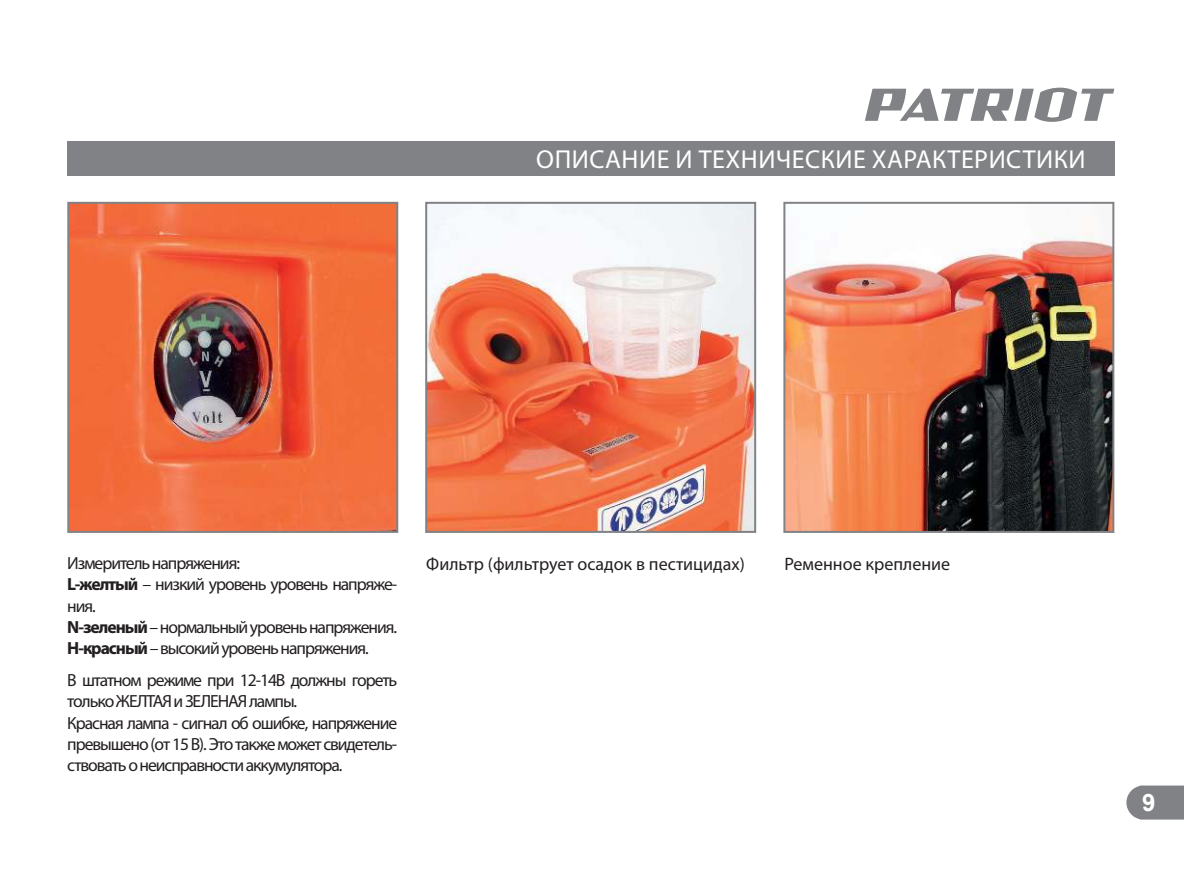
<style>
.page{position:relative;width:1184px;height:873px;background:#fff}
.page>*{position:absolute;margin:0;border:0;box-sizing:border-box;transform-origin:0 0}
.t1{font:26px "Myriad Pro";letter-spacing:.02em;color:#fff}
.t2{font:700 24px "Arial";color:#fff}
.t3{font:18px "Myriad Pro";color:#231f20}
.t4{font:17.6px/21.2px "Myriad Pro";letter-spacing:-.06em;color:#231f20}
.s1{font-weight:700}
</style>
<div class="page">
<svg style="left:1126px;top:785px;width:57px;height:34px;background:#8a8c8f"></svg>
<svg style="left:865px;top:88px;width:249px;height:34px"></svg>
<img style="left:428px;top:205px;width:325px;height:324px">
<div style="left:425px;top:202px;width:331px;height:330px;border:2px solid #808285"></div>
<img style="left:786px;top:232px;width:325px;height:297px">
<div style="left:783px;top:202px;width:331px;height:330px;border:2px solid #808285"></div>
<img style="left:70px;top:205px;width:325px;height:324px">
<div style="left:67px;top:202px;width:331px;height:330px;border:2px solid #808285"></div>
<div style="left:67px;top:141px;width:1047px;height:34px;background:#808285"></div>
<h1 class="t1" style="left:536px;top:147px;width:551px">ОПИСАНИЕ И ТЕХНИЧЕСКИЕ ХАРАКТЕРИСТИКИ</h1>
<p class="t4" style="left:67px;top:553px;width:174px">Измеритель напряжения:</p>
<p class="t3" style="left:426px;top:554px;width:320px">Фильтр (фильтрует осадок в пестицидах)</p>
<p class="t3" style="left:784px;top:554px;width:167px">Ременное крепление</p>
<p class="t4" style="left:67px;top:574px;width:331px"><span class="s1">L-желтый</span> – низкий уровень уровень напряже&shy;ния.<br><span class="s1">N-зеленый</span> – нормальный уровень напряжения.<br><span class="s1">H-красный</span> – высокий уровень напряжения.</p>
<p class="t4" style="left:67px;top:670px;width:331px">В штатном режиме при 12-14В должны гореть только ЖЕЛТАЯ и ЗЕЛЕНАЯ лампы.<br>Красная лампа - сигнал об ошибке, напряжение превышено (от 15 В). Это также может свидетель&shy;ствовать о неисправности аккумулятора.</p>
<h2 class="t2" style="left:1142px;top:788px;width:15px">9</h2>
</div>
